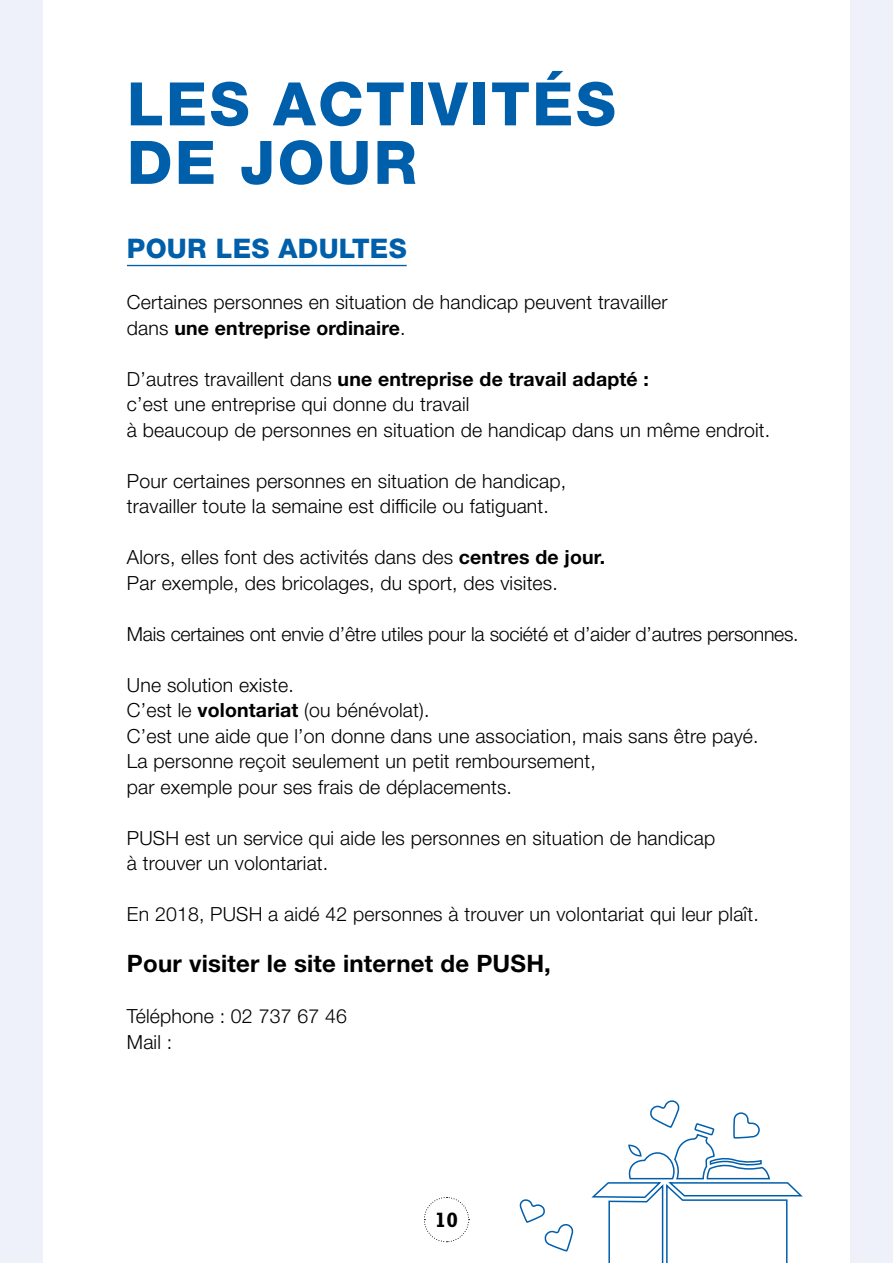
<style>
.page{position:relative;width:893px;height:1263px;background:#fff}
.page>*{position:absolute;margin:0;border:0;box-sizing:border-box;transform-origin:0 0}
.t1{font:800 60px/58.5px "Helvetica Neue LT Std";letter-spacing:.04em;color:#005fab}
.t2{font:800 27px "Helvetica Neue LT Std";letter-spacing:.01em;color:#005fab}
.t3{font:700 24px "Helvetica Neue LT Std";letter-spacing:.01em;color:#000}
.t4{font:700 21px "Rockwell Std";color:#000}
.t5{font:300 19.5px/25.5px "Helvetica Neue LT Std";letter-spacing:.01em;color:#000}
.t6{font:300 19.5px "Helvetica Neue LT Std";letter-spacing:-.01em;color:#000}
.s1{font-weight:700}
</style>
<div class="page">
<hr style="left:127px;top:265px;width:280px;height:1px;background:#005fab">
<svg style="left:591px;top:1100px;width:212px;height:163px"></svg>
<svg style="left:519px;top:1199px;width:55px;height:53px"></svg>
<div style="left:0;top:0;width:43px;height:1263px;background:#eef1fa"></div>
<div style="left:850px;top:0;width:43px;height:1263px;background:#eef1fa"></div>
<svg style="left:424px;top:1197px;width:46px;height:45px"></svg>
<h1 class="t1" style="left:127px;top:75px;width:490px">LES ACTIVITÉS<br>DE JOUR</h1>
<h2 class="t2" style="left:127px;top:232px;width:281px">POUR LES ADULTES</h2>
<p class="t5" style="left:127px;top:289px;width:542px">Certaines personnes en situation de handicap peuvent travailler dans <span class="s1">une entreprise ordinaire</span>.</p>
<p class="t5" style="left:127px;top:365px;width:645px">D’autres travaillent dans <span class="s1">une entreprise de travail adapté :<br></span>c’est une entreprise qui donne du travail<br>à beaucoup de personnes en situation de handicap dans un même endroit.</p>
<p class="t5" style="left:127px;top:467px;width:441px">Pour certaines personnes en situation de handicap, travailler toute la semaine est difficile ou fatiguant.</p>
<p class="t5" style="left:127px;top:544px;width:480px">Alors, elles font des activités dans des <span class="s1">centres de jour.<br></span>Par exemple, des bricolages, du sport, des visites.</p>
<p class="t6" style="left:127px;top:622px;width:673px">Mais certaines ont envie d’être utiles pour la société et d’aider d’autres personnes.</p>
<p class="t5" style="left:127px;top:671px;width:633px">Une solution existe.<br>C’est le <span class="s1">volontariat</span> (ou bénévolat).<br>C’est une aide que l’on donne dans une association, mais sans être payé.<br>La personne reçoit seulement un petit remboursement,<br>par exemple pour ses frais de déplacements.</p>
<p class="t5" style="left:127px;top:824px;width:590px">PUSH est un service qui aide les personnes en situation de handicap à trouver un volontariat.</p>
<p class="t5" style="left:127px;top:901px;width:633px">En 2018, PUSH a aidé 42 personnes à trouver un volontariat qui leur plaît.</p>
<p class="t3" style="left:127px;top:949px;width:425px">Pour visiter le site internet de PUSH,</p>
<p class="t5" style="left:127px;top:1003px;width:221px">Téléphone : 02 737 67 46<br>Mail :</p>
<p class="t4" style="left:435px;top:1208px;width:25px">10</p>
</div>
